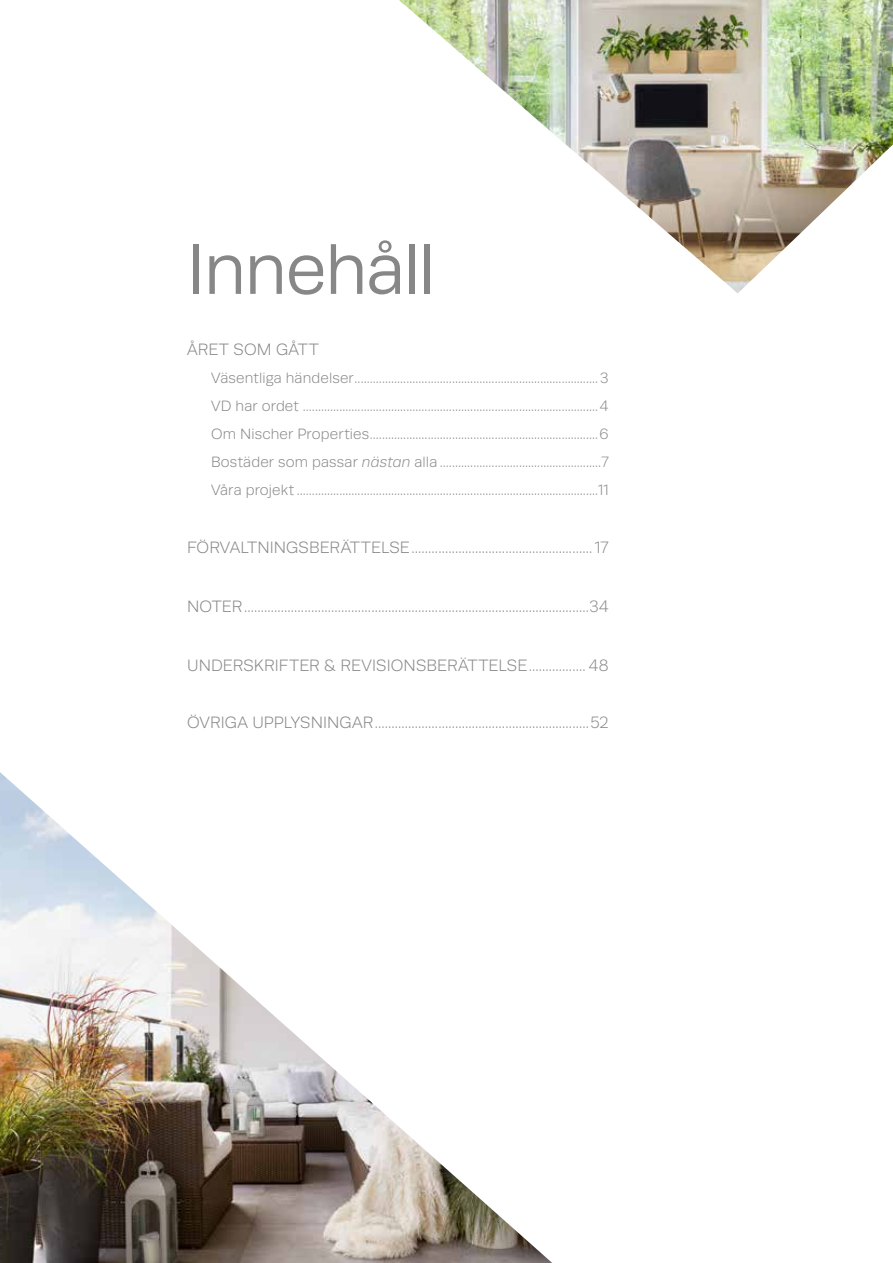
<style>
.page{position:relative;width:893px;height:1263px;background:#fff}
.page>*{position:absolute;margin:0;border:0;box-sizing:border-box;transform-origin:0 0}
.t1{font:72px "Runda";letter-spacing:-.015em;color:#878787}
.t2{font:300 16.5px "Runda";letter-spacing:.005em;color:#878787}
.t3{font:300 15px/28px "Runda";letter-spacing:.01em;color:#878787;text-align:justify}
.s1{font-style:italic}
</style>
<div class="page">
<img style="left:0;top:772px;width:552px;height:491px">
<img style="left:399px;top:0;width:494px;height:293px">
<h1 class="t1" style="left:187px;top:229px;width:250px">Innehåll</h1>
<p class="t2" style="left:187px;top:340px;width:133px">ÅRET SOM GÅTT</p>
<p class="t3" style="left:211px;top:364px;width:399px">Väsentliga händelser................................................................................3<br>VD har ordet .................................................................................................4<br>Om Nischer Properties...........................................................................6<br>Bostäder som passar <span class="s1">nästan</span> alla .....................................................7<br>Våra projekt ...................................................................................................11</p>
<p class="t2" style="left:187px;top:538px;width:423px">FÖRVALTNINGSBERÄTTELSE......................................................17</p>
<p class="t2" style="left:187px;top:597px;width:423px">NOTER.......................................................................................................34</p>
<p class="t2" style="left:187px;top:656px;width:423px">UNDERSKRIFTER &amp; REVISIONSBERÄTTELSE................. 48</p>
<p class="t2" style="left:187px;top:713px;width:423px">ÖVRIGA UPPLYSNINGAR................................................................52</p>
</div>
